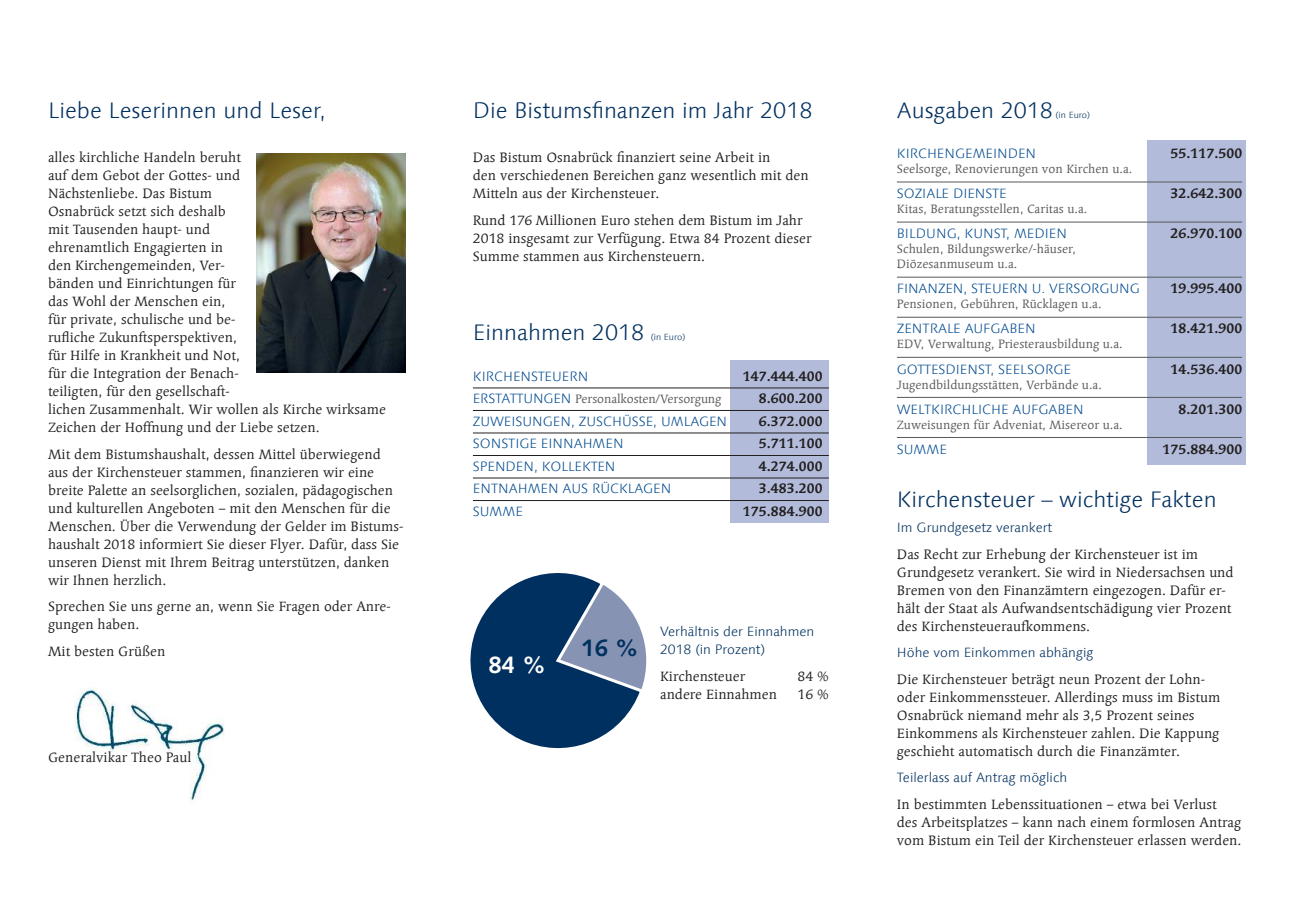
<style>
.page{position:relative;width:1289px;height:919px;background:#fff}
.page>*{position:absolute;margin:0;border:0;box-sizing:border-box;transform-origin:0 0}
.t1{font:700 24px "Syntax LT Std";color:#fff}
.t2{font:700 24px "Syntax LT Std";color:#00305f}
.t3{font:300 22.5px "Linotype Syntax Com";color:#00305f}
.t4{font:13.5px/18px "Linotype Syntax Serif Com";color:#231f20}
.t5{font:300 13.5px "Linotype Syntax Com";color:#004a8f}
.t6{font:700 13.5px "Linotype Syntax Serif Com";letter-spacing:.01em;color:#231f20}
.t7{font:300 13.5px/18px "Linotype Syntax Com";color:#00305f}
.t8{font:12px/15px "Linotype Syntax Serif Com";color:#58595b}
.t9{font:300 9px "Linotype Syntax Com";color:#00305f}
.s1{font-family:"Linotype Syntax Com";font-weight:300;font-size:13.5px;color:#004a8f}
</style>
<div class="page">
<img style="left:74px;top:682px;width:151px;height:118px">
<div style="left:730px;top:360px;width:98px;height:163px;background:#b2bcda"></div>
<div style="left:1147px;top:140px;width:98px;height:324px;background:#b2bcda"></div>
<hr style="left:473px;top:387px;width:355px;height:1px;background:#231f20">
<hr style="left:473px;top:410px;width:355px;height:1px;background:#231f20">
<hr style="left:473px;top:432px;width:355px;height:1px;background:#231f20">
<hr style="left:473px;top:455px;width:355px;height:1px;background:#231f20">
<hr style="left:473px;top:477px;width:355px;height:1px;background:#231f20">
<hr style="left:473px;top:500px;width:355px;height:1px;background:#231f20">
<hr style="left:896px;top:182px;width:346px;height:1px;background:#58595b">
<hr style="left:896px;top:222px;width:346px;height:1px;background:#58595b">
<hr style="left:896px;top:277px;width:346px;height:1px;background:#58595b">
<hr style="left:896px;top:317px;width:346px;height:1px;background:#58595b">
<hr style="left:896px;top:357px;width:346px;height:1px;background:#58595b">
<hr style="left:896px;top:397px;width:346px;height:1px;background:#58595b">
<hr style="left:896px;top:437px;width:346px;height:1px;background:#58595b">
<img style="left:256px;top:153px;width:149px;height:219px">
<svg style="left:470px;top:573px;width:177px;height:176px"></svg>
<h2 class="t3" style="left:48px;top:99px;width:279px">Liebe Leserinnen und Leser,</h2>
<p class="t4" style="left:48px;top:149px;width:339px">alles kirchliche Handeln beruht<br>auf dem Gebot der Gottes- und<br>Nächstenliebe. Das Bistum<br>Osnabrück setzt sich deshalb<br>mit Tausenden haupt- und<br>ehrenamtlich Engagierten in<br>den Kirchengemeinden, Ver-<br>bänden und Einrichtungen für<br>das Wohl der Menschen ein,<br>für private, schulische und be-<br>ruliche Zukunftsperspektiven,<br>für Hilfe in Krankheit und Not,<br>für die Integration der Benach-<br>teiligten, für den gesellschaft-<br>lichen Zusammenhalt. Wir wollen als Kirche wirksame<br>Zeichen der Hoffnung und der Liebe setzen.</p>
<p class="t4" style="left:48px;top:446px;width:357px">Mit dem Bistumshaushalt, dessen Mittel überwiegend aus der Kirchensteuer stammen, inanzieren wir eine breite Palette an seelsorglichen, sozialen, pädagogischen und kulturellen Angeboten – mit den Menschen für die Menschen. Über die Verwendung der Gelder im Bistums&shy;haushalt 2018 informiert Sie dieser Flyer. Dafür, dass Sie unseren Dienst mit Ihrem Beitrag unterstützen, danken wir Ihnen herzlich.</p>
<p class="t4" style="left:48px;top:598px;width:344px">Sprechen Sie uns gerne an, wenn Sie Fragen oder Anre&shy;gungen haben.</p>
<p class="t4" style="left:48px;top:643px;width:119px">Mit besten Grüßen</p>
<p class="t4" style="left:48px;top:749px;width:145px">Generalvikar Theo Paul</p>
<h2 class="t3" style="left:473px;top:96px;width:341px">Die Bistumsinanzen im Jahr 2018</h2>
<p class="t4" style="left:473px;top:148px;width:337px">Das Bistum Osnabrück inanziert seine Arbeit in<br>den verschiedenen Bereichen ganz wesentlich mit den<br>Mitteln aus der Kirchensteuer.</p>
<p class="t4" style="left:473px;top:212px;width:340px">Rund 176 Millionen Euro stehen dem Bistum im Jahr<br>2018 insgesamt zur Verfügung. Etwa 84 Prozent dieser<br>Summe stammen aus Kirchensteuern.</p>
<h2 class="t3" style="left:473px;top:321px;width:173px">Einnahmen 2018</h2>
<p class="t9" style="left:650px;top:333px;width:36px">(in Euro)</p>
<p class="t5" style="left:473px;top:369px;width:117px">KIRCHENSTEUERN</p>
<p class="t6" style="left:743px;top:368px;width:81px">147.444.400</p>
<p class="t8" style="left:473px;top:392px;width:250px"><span class="s1">ERSTATTUNGEN</span> Personalkosten/Versorgung</p>
<p class="t6" style="left:758px;top:390px;width:65px">8.600.200</p>
<p class="t5" style="left:473px;top:414px;width:256px">ZUWEISUNGEN, ZUSCHÜSSE, UMLAGEN</p>
<p class="t6" style="left:758px;top:413px;width:65px">6.372.000</p>
<p class="t5" style="left:473px;top:437px;width:152px">SONSTIGE EINNAHMEN</p>
<p class="t6" style="left:758px;top:435px;width:65px">5.711.100</p>
<p class="t5" style="left:473px;top:459px;width:144px">SPENDEN, KOLLEKTEN</p>
<p class="t6" style="left:758px;top:458px;width:65px">4.274.000</p>
<p class="t5" style="left:473px;top:482px;width:200px">ENTNAHMEN AUS RÜCKLAGEN</p>
<p class="t6" style="left:758px;top:480px;width:65px">3.483.200</p>
<p class="t5" style="left:473px;top:504px;width:51px">SUMME</p>
<p class="t6" style="left:743px;top:503px;width:81px">175.884.900</p>
<h1 class="t1" style="left:488px;top:650px;width:59px">84 %</h1>
<h1 class="t2" style="left:581px;top:633px;width:59px">16 %</h1>
<p class="t7" style="left:660px;top:623px;width:156px">Verhältnis der Einnahmen<br>2018 (in Prozent)</p>
<p class="t4" style="left:660px;top:667px;width:87px">Kirchensteuer</p>
<p class="t4" style="left:797px;top:667px;width:32px">84 %</p>
<p class="t4" style="left:660px;top:685px;width:118px">andere Einnahmen</p>
<p class="t4" style="left:797px;top:685px;width:32px">16 %</p>
<h2 class="t3" style="left:896px;top:99px;width:157px">Ausgaben 2018</h2>
<p class="t9" style="left:1055px;top:110px;width:36px">(in Euro)</p>
<p class="t5" style="left:896px;top:147px;width:141px">KIRCHENGEMEINDEN</p>
<p class="t6" style="left:1170px;top:145px;width:73px">55.117.500</p>
<p class="t8" style="left:896px;top:162px;width:237px">Seelsorge, Renovierungen von Kirchen u.a.</p>
<p class="t5" style="left:896px;top:187px;width:111px">SOZIALE DIENSTE</p>
<p class="t6" style="left:1170px;top:186px;width:73px">32.642.300</p>
<p class="t8" style="left:896px;top:202px;width:192px">Kitas, Beratungsstellen, Caritas u.a.</p>
<p class="t5" style="left:896px;top:227px;width:172px">BILDUNG, KUNST, MEDIEN</p>
<p class="t6" style="left:1170px;top:226px;width:73px">26.970.100</p>
<p class="t8" style="left:896px;top:242px;width:181px">Schulen, Bildungswerke/-häuser,<br>Diözesanmuseum u.a.</p>
<p class="t5" style="left:896px;top:282px;width:244px">FINANZEN, STEUERN U. VERSORGUNG</p>
<p class="t6" style="left:1170px;top:281px;width:73px">19.995.400</p>
<p class="t8" style="left:896px;top:297px;width:206px">Pensionen, Gebühren, Rücklagen u.a.</p>
<p class="t5" style="left:896px;top:322px;width:140px">ZENTRALE AUFGABEN</p>
<p class="t6" style="left:1170px;top:321px;width:73px">18.421.900</p>
<p class="t8" style="left:896px;top:337px;width:227px">EDV, Verwaltung, Priesterausbildung u.a.</p>
<p class="t5" style="left:896px;top:362px;width:175px">GOTTESDIENST, SEELSORGE</p>
<p class="t6" style="left:1170px;top:361px;width:73px">14.536.400</p>
<p class="t8" style="left:896px;top:377px;width:206px">Jugendbildungsstätten, Verbände u.a.</p>
<p class="t5" style="left:896px;top:402px;width:188px">WELTKIRCHLICHE AUFGABEN</p>
<p class="t6" style="left:1178px;top:401px;width:65px">8.201.300</p>
<p class="t8" style="left:896px;top:417px;width:227px">Zuweisungen für Adveniat, Misereor u.a.</p>
<p class="t5" style="left:896px;top:442px;width:51px">SUMME</p>
<p class="t6" style="left:1162px;top:441px;width:81px">175.884.900</p>
<h2 class="t3" style="left:896px;top:488px;width:321px">Kirchensteuer – wichtige Fakten</h2>
<p class="t7" style="left:896px;top:519px;width:157px">Im Grundgesetz verankert</p>
<p class="t4" style="left:896px;top:546px;width:338px">Das Recht zur Erhebung der Kirchensteuer ist im Grundgesetz verankert. Sie wird in Niedersachsen und Bremen von den Finanzämtern eingezogen. Dafür er&shy;hält der Staat als Aufwandsentschädigung vier Prozent des Kirchensteueraufkommens.</p>
<p class="t7" style="left:896px;top:644px;width:198px">Höhe vom Einkommen abhängig</p>
<p class="t4" style="left:896px;top:671px;width:325px">Die Kirchensteuer beträgt neun Prozent der Lohn&shy;oder Einkommenssteuer. Allerdings muss im Bistum Osnabrück niemand mehr als 3,5 Prozent seines Einkommens als Kirchensteuer zahlen. Die Kappung geschieht automatisch durch die Finanzämter.</p>
<p class="t7" style="left:896px;top:769px;width:172px">Teilerlass auf Antrag möglich</p>
<p class="t4" style="left:896px;top:796px;width:346px">In bestimmten Lebenssituationen – etwa bei Verlust<br>des Arbeitsplatzes – kann nach einem formlosen Antrag vom Bistum ein Teil der Kirchensteuer erlassen werden.</p>
</div>
